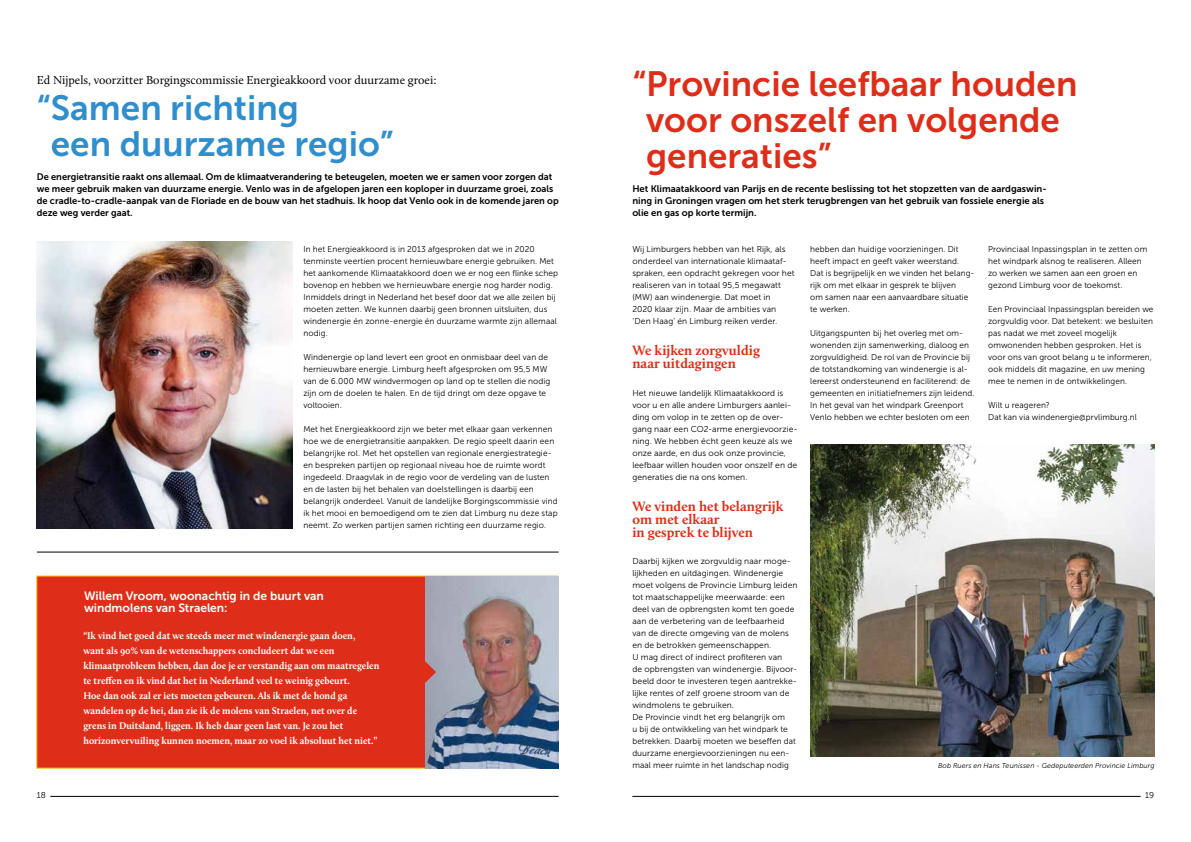
<style>
.page{position:relative;width:1191px;height:842px;background:#fff}
.page>*{position:absolute;margin:0;border:0;box-sizing:border-box;transform-origin:0 0}
.t1{font:35px/36px "Museo Sans 700";color:#de2e1a}
.t2{font:35px/36px "Museo Sans 700";color:#308ecd}
.t3{font:700 14px/13px "Calluna";color:#de2e1a}
.t4{font:12px "Calluna";color:#000}
.t5{font:12px/12px "Museo Sans 700";letter-spacing:-.005em;color:#fff}
.t6{font:700 10px/15px "Calluna";color:#fff}
.t7{font:9.5px/12px "Museo Sans 700";color:#000}
.t8{font:8.5px/12px "Museo Sans 300";letter-spacing:.01em;color:#000}
.t9{font:italic 7px "Museo Sans 300";letter-spacing:.02em;color:#000}
</style>
<div class="page">
<hr style="left:50px;top:796px;width:508px;height:1px;background:#000">
<hr style="left:632px;top:796px;width:508px;height:1px;background:#000">
<img style="left:37px;top:241px;width:255px;height:287px">
<img style="left:810px;top:444px;width:344px;height:312px">
<div style="left:36px;top:576px;width:522px;height:193px;background:#de2e1a;border:1px solid #f1b700"></div>
<img style="left:425px;top:576px;width:133px;height:192px">
<svg style="left:425px;top:661px;width:11px;height:22px"></svg>
<hr style="left:37px;top:552px;width:521px;height:1px;background:#000">
<h3 class="t4" style="left:37px;top:73px;width:401px">Ed Nijpels, voorzitter Borgingscommissie Energieakkoord voor duurzame groei:</h3>
<h1 class="t2" style="left:51px;top:90px;width:344px;text-indent:-14px">“Samen richting<br>een duurzame regio”</h1>
<p class="t7" style="left:37px;top:171px;width:523px">De energietransitie raakt ons allemaal. Om de klimaatverandering te beteugelen, moeten we er samen voor zorgen dat we meer gebruik maken van duurzame energie. Venlo was in de afgelopen jaren een koploper in duurzame groei, zoals de cradle-to-cradle-aanpak van de Floriade en de bouw van het stadhuis. Ik hoop dat Venlo ook in de komende jaren op deze weg verder gaat.</p>
<p class="t8" style="left:303px;top:243px;width:256px">In het Energieakkoord is in 2013 afgesproken dat we in 2020 tenminste veertien procent hernieuwbare energie gebruiken. Met het aankomende Klimaatakkoord doen we er nog een flinke schep bovenop en hebben we hernieuwbare energie nog harder nodig.<br>Inmiddels dringt in Nederland het besef door dat we alle zeilen bij moeten zetten. We kunnen daarbij geen bronnen uitsluiten, dus windenergie én zonne-energie én duurzame warmte zijn allemaal nodig.</p>
<p class="t8" style="left:303px;top:351px;width:248px">Windenergie op land levert een groot en onmisbaar deel van de hernieuwbare energie. Limburg heeft afgesproken om 95,5 MW van de 6.000 MW windvermogen op land op te stellen die nodig zijn om de doelen te halen. En de tijd dringt om deze opgave te voltooien.</p>
<p class="t8" style="left:303px;top:423px;width:256px">Met het Energieakkoord zijn we beter met elkaar gaan verkennen hoe we de energietransitie aanpakken. De regio speelt daarin een belangrijke rol. Met het opstellen van regionale energiestrategie&shy;ën bespreken partijen op regionaal niveau hoe de ruimte wordt ingedeeld. Draagvlak in de regio voor de verdeling van de lusten en de lasten bij het behalen van doelstellingen is daarbij een belangrijk onderdeel. Vanuit de landelijke Borgingscommissie vind ik het mooi en bemoedigend om te zien dat Limburg nu deze stap neemt. Zo werken partijen samen richting een duurzame regio.</p>
<h3 class="t5" style="left:84px;top:590px;width:241px">Willem Vroom, woonachtig in de buurt van windmolens van Straelen:</h3>
<p class="t6" style="left:83px;top:628px;width:297px">“Ik vind het goed dat we steeds meer met windenergie gaan doen,<br>want als 90% van de wetenschappers concludeert dat we een klimaatprobleem hebben, dan doe je er verstandig aan om maatregelen te treffen en ik vind dat het in Nederland veel te weinig gebeurt.<br>Hoe dan ook zal er iets moeten gebeuren. Als ik met de hond ga wandelen op de hei, dan zie ik de molens van Straelen, net over de grens in Duitsland, liggen. Ik heb daar geen last van. Je zou het horizonvervuiling kunnen noemen, maar zo voel ik absoluut het niet.”</p>
<h1 class="t1" style="left:646px;top:66px;width:433px;text-indent:-14px">“Provincie leefbaar houden voor onszelf en volgende generaties”</h1>
<p class="t7" style="left:632px;top:183px;width:416px">Het Klimaatakkoord van Parijs en de recente beslissing tot het stopzetten van de aardgaswin&shy;ning in Groningen vragen om het sterk terugbrengen van het gebruik van fossiele energie als olie en gas op korte termijn.</p>
<p class="t8" style="left:632px;top:243px;width:164px">Wij Limburgers hebben van het Rijk, als onderdeel van internationale klimaataf&shy;spraken, een opdracht gekregen voor het realiseren van in totaal 95,5 megawatt (MW) aan windenergie. Dat moet in<br>2020 klaar zijn. Maar de ambities van ‘Den Haag’ én Limburg reiken verder.</p>
<h2 class="t3" style="left:632px;top:343px;width:129px">We kijken zorgvuldig naar uitdagingen</h2>
<p class="t8" style="left:632px;top:387px;width:167px">Het nieuwe landelijk Klimaatakkoord is voor u en alle andere Limburgers aanlei&shy;ding om volop in te zetten op de over&shy;gang naar een CO2-arme energievoorzie&shy;ning. We hebben écht geen keuze als we onze aarde, en dus ook onze provincie, leefbaar willen houden voor onszelf en de generaties die na ons komen.</p>
<h2 class="t3" style="left:632px;top:499px;width:153px">We vinden het belangrijk om met elkaar<br>in gesprek te blijven</h2>
<p class="t8" style="left:632px;top:555px;width:167px">Daarbij kijken we zorgvuldig naar moge&shy;lijkheden en uitdagingen. Windenergie moet volgens de Provincie Limburg leiden tot maatschappelijke meerwaarde: een deel van de opbrengsten komt ten goede aan de verbetering van de leefbaarheid van de directe omgeving van de molens en de betrokken gemeenschappen.<br>U mag direct of indirect profiteren van<br>de opbrengsten van windenergie. Bijvoor&shy;beeld door te investeren tegen aantrekke&shy;lijke rentes of zelf groene stroom van de windmolens te gebruiken.<br>De Provincie vindt het erg belangrijk om<br>u bij de ontwikkeling van het windpark te betrekken. Daarbij moeten we beseffen dat duurzame energievoorzieningen nu een&shy;maal meer ruimte in het landschap nodig</p>
<p class="t8" style="left:810px;top:243px;width:166px">hebben dan huidige voorzieningen. Dit heeft impact en geeft vaker weerstand.<br>Dat is begrijpelijk en we vinden het belang&shy;rijk om met elkaar in gesprek te blijven<br>om samen naar een aanvaardbare situatie te werken.</p>
<p class="t8" style="left:810px;top:327px;width:166px">Uitgangspunten bij het overleg met om&shy;wonenden zijn samenwerking, dialoog en zorgvuldigheid. De rol van de Provincie bij de totstandkoming van windenergie is al&shy;lereerst ondersteunend en faciliterend: de gemeenten en initiatiefnemers zijn leidend.<br>In het geval van het windpark Greenport Venlo hebben we echter besloten om een</p>
<p class="t8" style="left:988px;top:243px;width:161px">Provinciaal Inpassingsplan in te zetten om het windpark alsnog te realiseren. Alleen zo werken we samen aan een groen en gezond Limburg voor de toekomst.</p>
<p class="t8" style="left:988px;top:303px;width:167px">Een Provinciaal Inpassingsplan bereiden we zorgvuldig voor. Dat betekent: we besluiten pas nadat we met zoveel mogelijk omwonenden hebben gesproken. Het is voor ons van groot belang u te informeren, ook middels dit magazine, en uw mening mee te nemen in de ontwikkelingen.</p>
<p class="t8" style="left:988px;top:399px;width:150px">Wilt u reageren?<br>Dat kan via windenergie@prvlimburg.nl</p>
<p class="t9" style="left:938px;top:762px;width:218px">Bob Ruers en Hans Teunissen - Gedeputeerden Provincie Limburg</p>
<p class="t8" style="left:37px;top:790px;width:11px">18</p>
<p class="t8" style="left:1145px;top:790px;width:11px">19</p>
</div>
